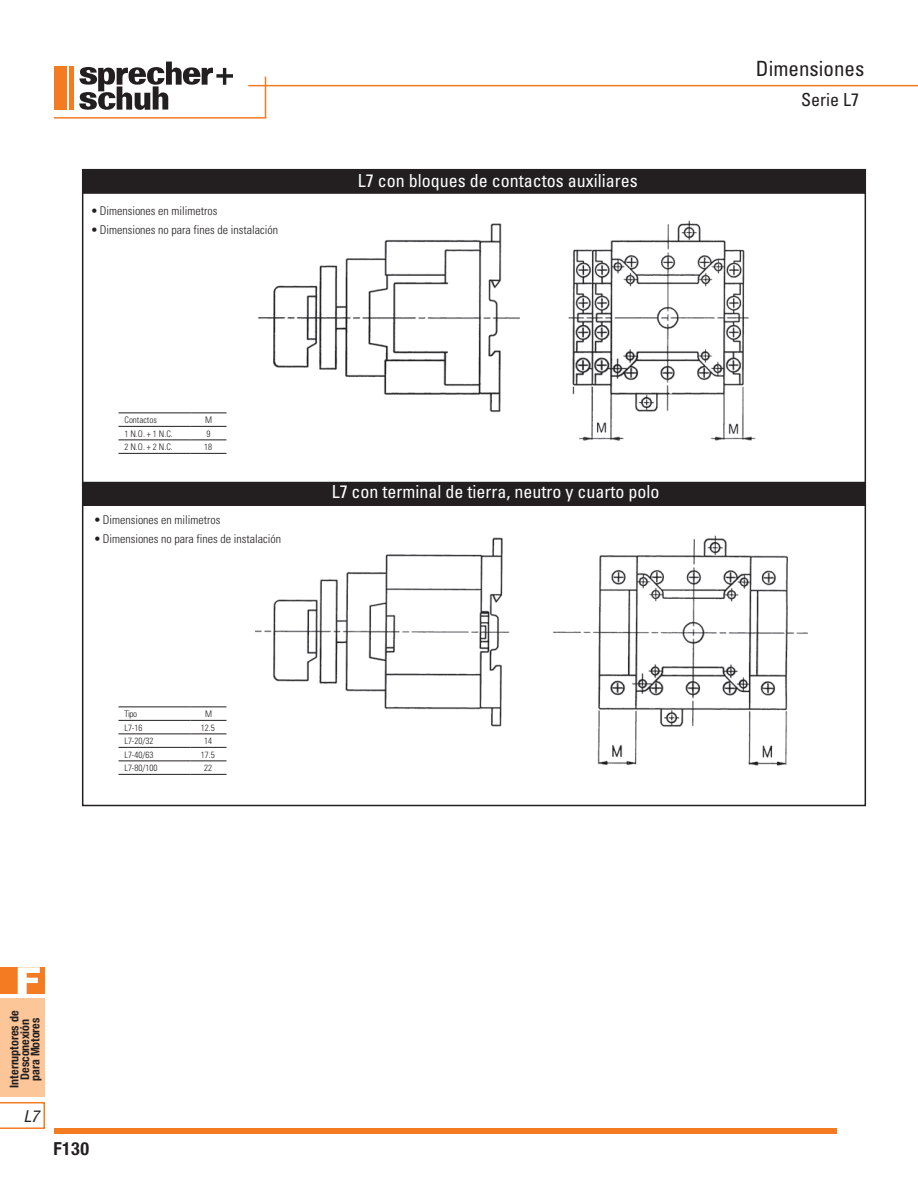
<style>
.page{position:relative;width:918px;height:1188px;background:#fff}
.page>*{position:absolute;margin:0;border:0;box-sizing:border-box;transform-origin:0 0}
.t1{font:condensed 21px "Univers";color:#231f20}
.t2{font:condensed 18px "Univers";color:#fff}
.t3{font:condensed 18px "Univers";color:#231f20}
.t4{font:700 condensed 18px "Helvetica Neue";color:#231f20}
.t5{font:italic condensed 16.5px "Helvetica Neue";color:#231f20}
.t6{font:300 condensed 12px "Univers";color:#231f20}
.t7{font:700 condensed 12px/10.5px "Helvetica Neue";color:#231f20;text-align:center}
.t8{font:300 condensed 9px "Univers";color:#231f20}
</style>
<div class="page">
<img style="left:255px;top:220px;width:553px;height:546px">
<div style="left:83px;top:170px;width:782px;height:23px;background:#231f20"></div>
<div style="left:82px;top:170px;width:784px;height:24px;border:1px solid #231f20"></div>
<div style="left:83px;top:482px;width:782px;height:23px;background:#231f20"></div>
<div style="left:82px;top:482px;width:784px;height:24px;border:1px solid #231f20"></div>
<hr style="left:118px;top:412px;width:72px;height:1px;background:#231f20">
<hr style="left:190px;top:412px;width:36px;height:1px;background:#231f20">
<hr style="left:118px;top:426px;width:72px;height:1px;background:#231f20">
<hr style="left:190px;top:426px;width:36px;height:1px;background:#231f20">
<hr style="left:118px;top:440px;width:72px;height:1px;background:#231f20">
<hr style="left:190px;top:440px;width:36px;height:1px;background:#231f20">
<hr style="left:118px;top:453px;width:72px;height:1px;background:#231f20">
<hr style="left:190px;top:453px;width:36px;height:1px;background:#231f20">
<hr style="left:118px;top:706px;width:72px;height:1px;background:#231f20">
<hr style="left:190px;top:706px;width:36px;height:1px;background:#231f20">
<hr style="left:118px;top:720px;width:72px;height:1px;background:#231f20">
<hr style="left:190px;top:720px;width:36px;height:1px;background:#231f20">
<hr style="left:118px;top:734px;width:72px;height:1px;background:#231f20">
<hr style="left:190px;top:734px;width:36px;height:1px;background:#231f20">
<hr style="left:118px;top:747px;width:72px;height:1px;background:#231f20">
<hr style="left:190px;top:747px;width:36px;height:1px;background:#231f20">
<hr style="left:118px;top:760px;width:72px;height:1px;background:#231f20">
<hr style="left:190px;top:760px;width:36px;height:1px;background:#231f20">
<hr style="left:118px;top:774px;width:72px;height:1px;background:#231f20">
<hr style="left:190px;top:774px;width:36px;height:1px;background:#231f20">
<div style="left:54px;top:1128px;width:783px;height:6px;background:#f47b21"></div>
<hr style="left:248px;top:85px;width:670px;height:1px;background:#f47b21">
<hr style="left:265px;top:77px;width:1px;height:41px;background:#f47b21">
<hr style="left:54px;top:117px;width:212px;height:2px;background:#f47b21">
<svg style="left:79px;top:62px;width:154px;height:48px"></svg>
<div style="left:54px;top:66px;width:13px;height:44px;background:#f47b21"></div>
<hr style="left:69px;top:66px;width:4px;height:44px;background:#f47b21">
<div style="left:0;top:967px;width:45px;height:27px;background:#f47b21"></div>
<div style="left:0;top:999px;width:45px;height:98px;background:#fcc699"></div>
<svg style="left:0;top:1102px;width:45px;height:27px"></svg>
<svg style="left:18px;top:967px;width:22px;height:27px"></svg>
<p class="t6" style="left:91px;top:204px;width:128px">•Dimensiones en milimetros</p>
<p class="t6" style="left:91px;top:223px;width:189px">•Dimensiones no para fines de instalación</p>
<h2 class="t2" style="left:358px;top:169px;width:281px">L7 con bloques de contactos auxiliares</h2>
<p class="t8" style="left:125px;top:415px;width:34px">Contactos</p>
<p class="t8" style="left:205px;top:415px;width:9px">M</p>
<p class="t8" style="left:124px;top:428px;width:50px">1 N.O. + 1 N.C.</p>
<p class="t8" style="left:206px;top:428px;width:5px">9</p>
<p class="t8" style="left:124px;top:442px;width:50px">2 N.O. + 2 N.C.</p>
<p class="t8" style="left:204px;top:442px;width:9px">18</p>
<p class="t6" style="left:94px;top:513px;width:128px">•Dimensiones en milimetros</p>
<p class="t6" style="left:94px;top:532px;width:189px">•Dimensiones no para fines de instalación</p>
<h2 class="t2" style="left:332px;top:481px;width:329px">L7 con terminal de tierra, neutro y cuarto polo</h2>
<p class="t8" style="left:124px;top:709px;width:14px">Tipo</p>
<p class="t8" style="left:205px;top:709px;width:9px">M</p>
<p class="t8" style="left:124px;top:722px;width:19px">L7-16</p>
<p class="t8" style="left:201px;top:722px;width:15px">12.5</p>
<p class="t8" style="left:124px;top:736px;width:30px">L7-20/32</p>
<p class="t8" style="left:204px;top:736px;width:9px">14</p>
<p class="t8" style="left:124px;top:749px;width:30px">L7-40/63</p>
<p class="t8" style="left:201px;top:749px;width:15px">17.5</p>
<p class="t8" style="left:124px;top:763px;width:34px">L7-80/100</p>
<p class="t8" style="left:204px;top:763px;width:9px">22</p>
<p class="t7" style="left:9px;top:1088px;width:78px;rotate:-90deg">Interruptores de<br>Desconexión para Motores</p>
<h3 class="t5" style="left:24px;top:1107px;width:17px">L7</h3>
<h2 class="t4" style="left:53px;top:1138px;width:37px">F130</h2>
<h1 class="t1" style="left:756px;top:56px;width:110px">Dimensiones</h1>
<h2 class="t3" style="left:801px;top:88px;width:59px">Serie L7</h2>
</div>
